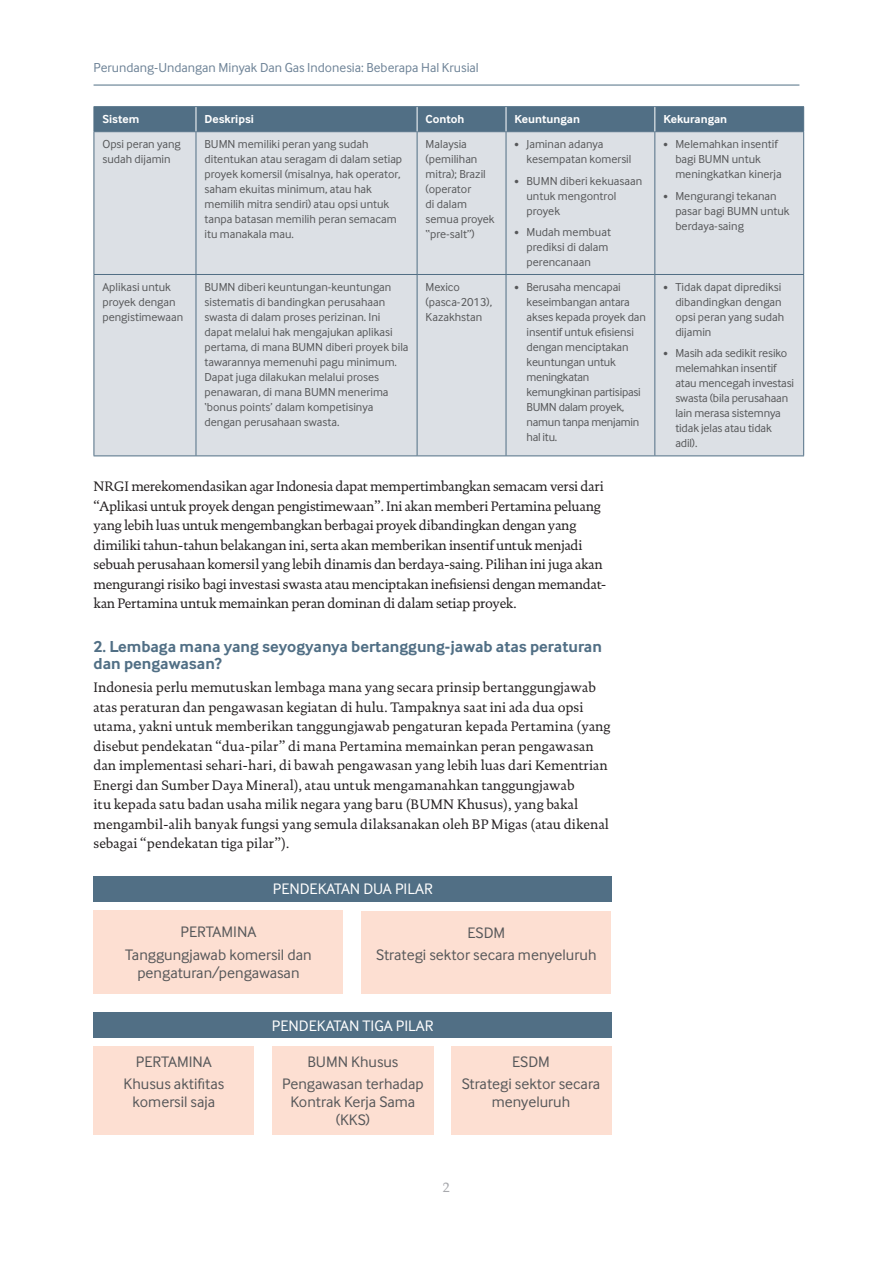
<style>
.page{position:relative;width:893px;height:1263px;background:#fff}
.page>*{position:absolute;margin:0;border:0;box-sizing:border-box;transform-origin:0 0}
.t1{font:700 16.5px/16.5px "Inter Face";color:#516f85}
.t2{font:15.75px/22.2px "Inter Face";color:#57585a;text-align:center}
.t3{font:15.75px "Inter Face";color:#fff}
.t4{font:13.95px/19.5px "DTL Documenta T";color:#231f20}
.t5{font:13.95px/19.5px "DTL Documenta T";letter-spacing:-.02em;color:#231f20}
.t6{font:13.5px "Inter Face";color:#6e8397}
.t7{font:13.5px "DTL Documenta T";color:#a8a9ad}
.t8{font:12px/15px "Inter Face";color:#57585a}
.t9{font:700 12px "Inter Face";color:#fff}
.s1{font-size:9px}
</style>
<div class="page">
<hr style="left:94px;top:85px;width:705px;height:1px;background:#516f85">
<div style="left:95px;top:132px;width:708px;height:323px;background:#dce0e5"></div>
<hr style="left:94px;top:106px;width:102px;height:1px;background:#516f85">
<hr style="left:196px;top:106px;width:221px;height:1px;background:#516f85">
<hr style="left:417px;top:106px;width:89px;height:1px;background:#516f85">
<hr style="left:506px;top:106px;width:149px;height:1px;background:#516f85">
<hr style="left:655px;top:106px;width:149px;height:1px;background:#516f85">
<hr style="left:94px;top:132px;width:1px;height:142px;background:#516f85">
<hr style="left:196px;top:132px;width:1px;height:142px;background:#516f85">
<hr style="left:417px;top:132px;width:1px;height:142px;background:#516f85">
<hr style="left:506px;top:132px;width:1px;height:142px;background:#516f85">
<hr style="left:654px;top:132px;width:1px;height:142px;background:#516f85">
<hr style="left:803px;top:132px;width:1px;height:142px;background:#516f85">
<hr style="left:94px;top:274px;width:102px;height:1px;background:#516f85">
<hr style="left:94px;top:275px;width:1px;height:180px;background:#516f85">
<hr style="left:196px;top:274px;width:221px;height:1px;background:#516f85">
<hr style="left:196px;top:275px;width:1px;height:180px;background:#516f85">
<hr style="left:417px;top:274px;width:89px;height:1px;background:#516f85">
<hr style="left:417px;top:275px;width:1px;height:180px;background:#516f85">
<hr style="left:506px;top:274px;width:149px;height:1px;background:#516f85">
<hr style="left:506px;top:275px;width:1px;height:180px;background:#516f85">
<hr style="left:655px;top:274px;width:149px;height:1px;background:#516f85">
<hr style="left:654px;top:275px;width:1px;height:180px;background:#516f85">
<hr style="left:803px;top:275px;width:1px;height:180px;background:#516f85">
<hr style="left:94px;top:455px;width:102px;height:1px;background:#516f85">
<hr style="left:196px;top:455px;width:221px;height:1px;background:#516f85">
<hr style="left:417px;top:455px;width:89px;height:1px;background:#516f85">
<hr style="left:506px;top:455px;width:149px;height:1px;background:#516f85">
<hr style="left:655px;top:455px;width:149px;height:1px;background:#516f85">
<div style="left:94px;top:107px;width:710px;height:25px;background:#516f85"></div>
<div style="left:94px;top:876px;width:518px;height:26px;background:#516f85"></div>
<div style="left:94px;top:910px;width:249px;height:84px;background:#fddfd2"></div>
<div style="left:361px;top:911px;width:250px;height:83px;background:#fddfd2"></div>
<div style="left:94px;top:1012px;width:518px;height:26px;background:#516f85"></div>
<div style="left:94px;top:1046px;width:160px;height:89px;background:#fddfd2"></div>
<div style="left:451px;top:1046px;width:160px;height:89px;background:#fddfd2"></div>
<div style="left:272px;top:1046px;width:162px;height:89px;background:#fddfd2"></div>
<p class="t6" style="left:94px;top:60px;width:387px">Perundang-Undangan Minyak Dan Gas Indonesia: Beberapa Hal Krusial</p>
<p class="t9" style="left:102px;top:112px;width:38px">Sistem</p>
<p class="t9" style="left:204px;top:112px;width:51px">Deskripsi</p>
<p class="t9" style="left:426px;top:112px;width:40px">Contoh</p>
<p class="t9" style="left:514px;top:112px;width:67px">Keuntungan</p>
<p class="t9" style="left:663px;top:112px;width:65px">Kekurangan</p>
<p class="t8" style="left:102px;top:137px;width:80px">Opsi peran yang sudah dijamin</p>
<p class="t8" style="left:204px;top:137px;width:199px">BUMN memiliki peran yang sudah ditentukan atau seragam di dalam setiap proyek komersil (misalnya, hak operator, saham ekuitas minimum, atau hak memilih mitra sendiri) atau opsi untuk tanpa batasan memilih peran semacam itu manakala mau.</p>
<p class="t8" style="left:426px;top:137px;width:71px">Malaysia (pemilihan mitra); Brazil (operator<br>di dalam semua proyek “pre-salt”)</p>
<p class="t8" style="left:526px;top:137px;width:106px;text-indent:-12px"><span class="s1">•</span> Jaminan adanya kesempatan komersil</p>
<p class="t8" style="left:675px;top:137px;width:108px;text-indent:-12px"><span class="s1">•</span> Melemahkan insentif bagi BUMN untuk meningkatkan kinerja</p>
<p class="t8" style="left:675px;top:188px;width:116px;text-indent:-12px"><span class="s1">•</span> Mengurangi tekanan pasar bagi BUMN untuk berdaya-saing</p>
<p class="t8" style="left:526px;top:173px;width:117px;text-indent:-12px"><span class="s1">•</span> BUMN diberi kekuasaan untuk mengontrol proyek</p>
<p class="t8" style="left:526px;top:224px;width:86px;text-indent:-12px"><span class="s1">•</span> Mudah membuat prediksi di dalam perencanaan</p>
<p class="t8" style="left:102px;top:279px;width:82px">Aplikasi untuk proyek dengan pengistimewaan</p>
<p class="t8" style="left:204px;top:279px;width:206px">BUMN diberi keuntungan-keuntungan sistematis di bandingkan perusahaan swasta di dalam proses perizinan. Ini dapat melalui hak mengajukan aplikasi pertama, di mana BUMN diberi proyek bila tawarannya memenuhi pagu minimum.<br>Dapat juga dilakukan melalui proses penawaran, di mana BUMN menerima ‘bonus points’ dalam kompetisinya dengan perusahaan swasta.</p>
<p class="t8" style="left:426px;top:279px;width:68px">Mexico (pasca-2013),<br>Kazakhstan</p>
<p class="t8" style="left:526px;top:279px;width:121px;text-indent:-12px"><span class="s1">•</span> Berusaha mencapai keseimbangan antara akses kepada proyek dan insentif untuk efisiensi dengan menciptakan keuntungan untuk meningkatan kemungkinan partisipasi<br>BUMN dalam proyek, namun tanpa menjamin hal itu.</p>
<p class="t8" style="left:675px;top:279px;width:110px;text-indent:-12px"><span class="s1">•</span> Tidak dapat diprediksi dibandingkan dengan opsi peran yang sudah dijamin</p>
<p class="t8" style="left:675px;top:346px;width:120px;text-indent:-12px"><span class="s1">•</span> Masih ada sedikit resiko melemahkan insentif atau mencegah investasi swasta (bila perusahaan lain merasa sistemnya tidak jelas atau tidak adil).</p>
<p class="t5" style="left:94px;top:476px;width:514px">NRGI merekomendasikan agar Indonesia dapat mempertimbangkan semacam versi dari “Aplikasi untuk proyek dengan pengistimewaan”. Ini akan memberi Pertamina peluang yang lebih luas untuk mengembangkan berbagai proyek dibandingkan dengan yang dimiliki tahun-tahun belakangan ini, serta akan memberikan insentif untuk menjadi sebuah perusahaan komersil yang lebih dinamis dan berdaya-saing. Pilihan ini juga akan mengurangi risiko bagi investasi swasta atau menciptakan inefisiensi dengan memandat&shy;kan Pertamina untuk memainkan peran dominan di dalam setiap proyek.</p>
<h1 class="t1" style="left:94px;top:638px;width:510px">2. Lembaga mana yang seyogyanya bertanggung-jawab atas peraturan dan pengawasan?</h1>
<p class="t4" style="left:94px;top:678px;width:518px">Indonesia perlu memutuskan lembaga mana yang secara prinsip bertanggungjawab atas peraturan dan pengawasan kegiatan di hulu. Tampaknya saat ini ada dua opsi utama, yakni untuk memberikan tanggungjawab pengaturan kepada Pertamina (yang disebut pendekatan “dua-pilar” di mana Pertamina memainkan peran pengawasan dan implementasi sehari-hari, di bawah pengawasan yang lebih luas dari Kementrian Energi dan Sumber Daya Mineral), atau untuk mengamanahkan tanggungjawab<br>itu kepada satu badan usaha milik negara yang baru (BUMN Khusus), yang bakal mengambil-alih banyak fungsi yang semula dilaksanakan oleh BP Migas (atau dikenal sebagai “pendekatan tiga pilar”).</p>
<h2 class="t3" style="left:273px;top:880px;width:161px">PENDEKATAN DUA PILAR</h2>
<h2 class="t2" style="left:125px;top:921px;width:188px">PERTAMINA<br>Tanggungjawab komersil dan</h2>
<h2 class="t2" style="left:137px;top:961px;width:164px">pengaturan/pengawasan</h2>
<h2 class="t2" style="left:376px;top:921px;width:222px">ESDM<br>Strategi sektor secara menyeluruh</h2>
<h2 class="t2" style="left:124px;top:1051px;width:102px">PERTAMINA<br>Khusus aktifitas</h2>
<h2 class="t2" style="left:133px;top:1091px;width:84px">komersil saja</h2>
<h2 class="t3" style="left:272px;top:1016px;width:163px">PENDEKATAN TIGA PILAR</h2>
<h2 class="t2" style="left:282px;top:1051px;width:143px">BUMN Khusus<br>Pengawasan terhadap</h2>
<h2 class="t2" style="left:290px;top:1093px;width:126px;line-height:18px">Kontrak Kerja Sama (KKS)</h2>
<h2 class="t2" style="left:462px;top:1051px;width:140px">ESDM<br>Strategi sektor secara</h2>
<h2 class="t2" style="left:492px;top:1091px;width:80px">menyeluruh</h2>
<p class="t7" style="left:442px;top:1180px;width:10px">2</p>
</div>
